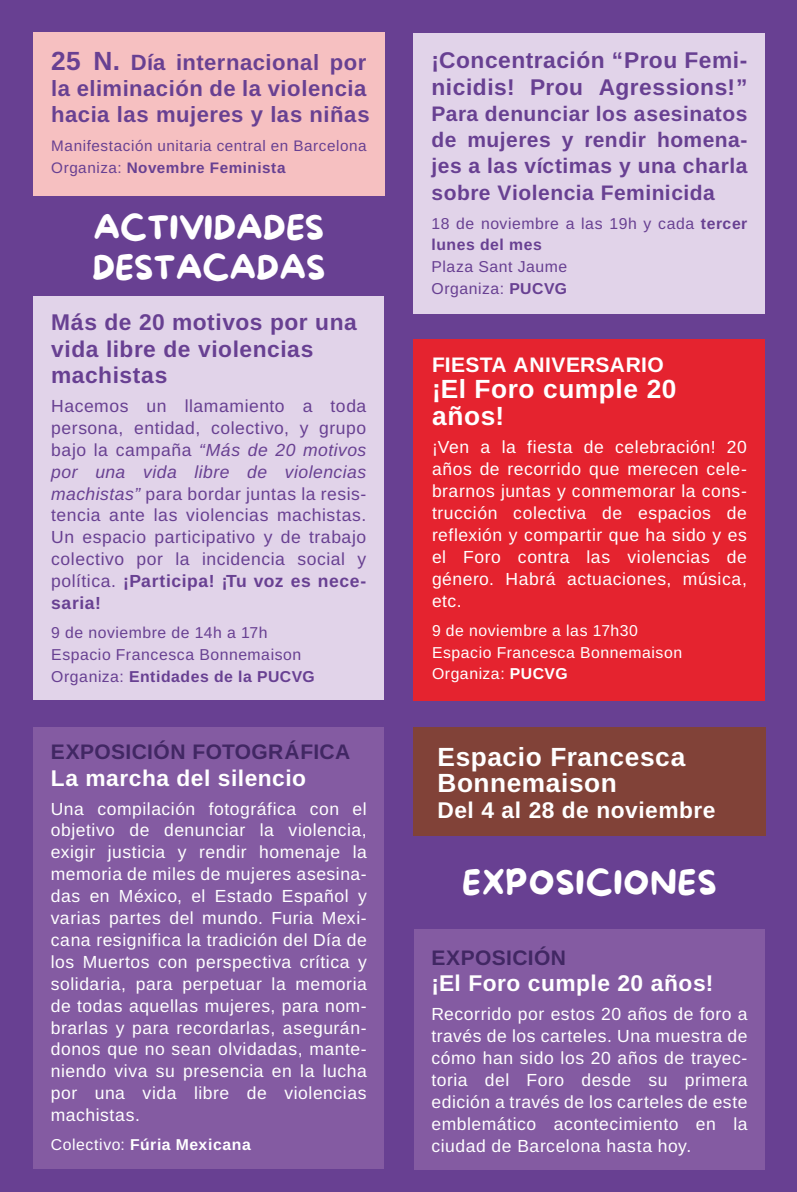
<style>
.page{position:relative;width:797px;height:1192px;background:#fff}
.page>*{position:absolute;margin:0;border:0;box-sizing:border-box;transform-origin:0 0}
.t1{font:33.25px/39.9px "More Sugar";color:#fff}
.t2{font:33.25px "More Sugar";letter-spacing:.025em;color:#fff}
.t3{font:26.25px/26.2px "Arimo";letter-spacing:.025em;color:#fff}
.t4{font:22.75px/26.2px "Arimo";letter-spacing:.02em;color:#684092}
.t5{font:22.75px "Arimo";letter-spacing:.02em;color:#fff}
.t6{font:22.05px/26.2px "Arimo";letter-spacing:.02em;color:#684092}
.t7{font:21px/26.2px "Arimo";letter-spacing:.025em;color:#684092;text-align:justify}
.t8{font:21px "Arimo";letter-spacing:.02em;color:#412763}
.t9{font:21px "Arimo";letter-spacing:.02em;color:#fff}
.t10{font:17.5px/21.9px "Arimo";letter-spacing:.03em;color:#fff;text-align:justify}
.t11{font:17.5px/21.9px "Arimo";letter-spacing:.035em;color:#684092;text-align:justify}
.t12{font:15.75px/21.9px "Arimo";letter-spacing:.035em;color:#684092}
.t13{font:15.75px/21.9px "Arimo";letter-spacing:.035em;color:#fff}
.t14{font:15.22px/21.9px "Arimo";letter-spacing:.035em;color:#684092}
.s1{font-size:26.25px}
.s2{font-style:italic}
</style>
<div class="page">
<div style="left:0;top:0;width:796px;height:1191px;background:#684092"></div>
<div style="left:33px;top:32px;width:351px;height:164px;background:#f6c0c1"></div>
<div style="left:413px;top:34px;width:351px;height:280px;background:#e1d3e9"></div>
<div style="left:413px;top:727px;width:352px;height:108px;background:#814238"></div>
<div style="left:414px;top:928px;width:350px;height:240px;background:#845ba2"></div>
<div style="left:33px;top:296px;width:351px;height:404px;background:#e1d3e9"></div>
<div style="left:413px;top:339px;width:351px;height:361px;background:#e5232f"></div>
<div style="left:33px;top:727px;width:351px;height:441px;background:#845ba2"></div>
<p class="t6" style="left:51px;top:49px;width:320px"><span class="s1">25 N.</span> Día internacional por la eliminación de la violencia hacia las mujeres y las niñas</p>
<p class="t14" style="left:51px;top:135px;width:317px">Manifestación unitaria central en Barcelona<br>Organiza: Novembre Feminista</p>
<h1 class="t1" style="left:92px;top:209px;width:235px">ÅCTÏVÏDÅDES<br>DESTÅCÅDÅS</h1>
<h3 class="t4" style="left:51px;top:309px;width:307px">Más de 20 motivos por una vida libre de violencias machistas</h3>
<p class="t11" style="left:51px;top:395px;width:316px">Hacemos un llamamiento a toda persona, entidad, colectivo, y grupo bajo la campaña <span class="s2">“Más de 20 motivos por una vida libre de violencias machistas”</span> para bordar juntas la resis&shy;tencia ante las violencias machistas.<br>Un espacio participativo y de trabajo colectivo por la incidencia social y política. ¡Participa! ¡Tu voz es nece&shy;saria!</p>
<p class="t12" style="left:51px;top:621px;width:265px">9 de noviembre de 14h a 17h<br>Espacio Francesca Bonnemaison<br>Organiza: Entidades de la PUCVG</p>
<p class="t8" style="left:51px;top:740px;width:301px">EXPOSICIÓN FOTOGRÁFICA</p>
<h3 class="t5" style="left:51px;top:764px;width:257px">La marcha del silencio</h3>
<p class="t10" style="left:51px;top:797px;width:317px">Una compilación fotográfica con el objetivo de denunciar la violencia, exigir justicia y rendir homenaje la memoria de miles de mujeres asesina&shy;das en México, el Estado Español y varias partes del mundo. Furia Mexi&shy;cana resignifica la tradición del Día de los Muertos con perspectiva crítica y solidaria, para perpetuar la memoria de todas aquellas mujeres, para nom&shy;brarlas y para recordarlas, asegurán&shy;donos que no sean olvidadas, mante&shy;niendo viva su presencia en la lucha por una vida libre de violencias machistas.</p>
<p class="t13" style="left:51px;top:1133px;width:201px">Colectivo: Fúria Mexicana</p>
<h3 class="t4" style="left:431px;top:47px;width:317px">¡Concentración “Prou Femi&shy;nicidis! Prou Agressions!”</h3>
<p class="t7" style="left:431px;top:100px;width:317px">Para denunciar los asesinatos de mujeres y rendir homena&shy;jes a las víctimas y una charla sobre Violencia Feminicida</p>
<p class="t12" style="left:431px;top:212px;width:317px">18 de noviembre a las 19h y cada tercer lunes del mes<br>Plaza Sant Jaume<br>Organiza: PUCVG</p>
<p class="t9" style="left:432px;top:353px;width:233px">FIESTA ANIVERSARIO</p>
<h2 class="t3" style="left:432px;top:376px;width:246px">¡El Foro cumple 20 años!</h2>
<p class="t10" style="left:432px;top:436px;width:316px">¡Ven a la fiesta de celebración! 20 años de recorrido que merecen cele&shy;brarnos juntas y conmemorar la cons&shy;trucción colectiva de espacios de reflexión y compartir que ha sido y es el Foro contra las violencias de género. Habrá actuaciones, música, etc.</p>
<p class="t13" style="left:432px;top:619px;width:251px">9 de noviembre a las 17h30<br>Espacio Francesca Bonnemaison<br>Organiza: PUCVG</p>
<h2 class="t3" style="left:437px;top:743px;width:249px">Espacio Francesca<br>Bonnemaison</h2>
<h3 class="t5" style="left:437px;top:797px;width:279px">Del 4 al 28 de noviembre</h3>
<h1 class="t2" style="left:462px;top:864px;width:256px">EXPÕSÏCÏÕNES</h1>
<p class="t8" style="left:431px;top:945px;width:136px">EXPOSICIÓN</p>
<h3 class="t5" style="left:431px;top:970px;width:283px">¡El Foro cumple 20 años!</h3>
<p class="t10" style="left:431px;top:1003px;width:317px">Recorrido por estos 20 años de foro a través de los carteles. Una muestra de cómo han sido los 20 años de trayec&shy;toria del Foro desde su primera edición a través de los carteles de este emblemático acontecimiento en la ciudad de Barcelona hasta hoy.</p>
</div>
